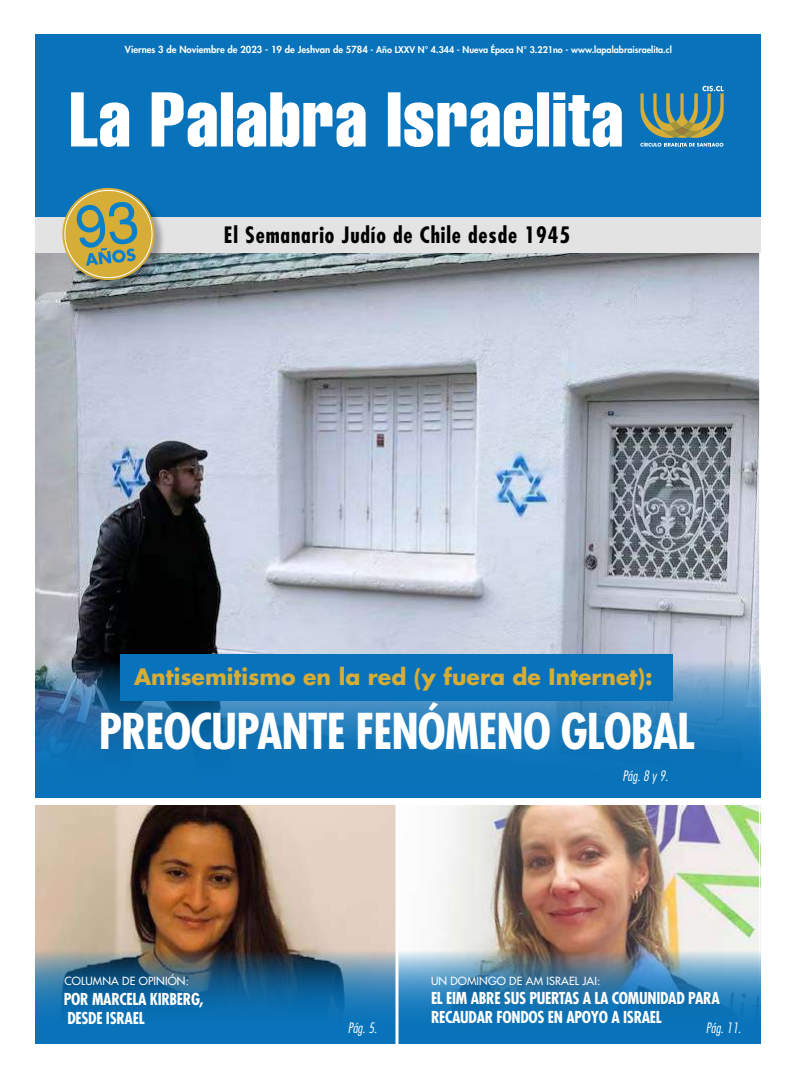
<style>
.page{position:relative;width:794px;height:1078px;background:#fff}
.page>*{position:absolute;margin:0;border:0;box-sizing:border-box;transform-origin:0 0}
.t1{font:700 condensed 48px "Futura Std";letter-spacing:-.02em;color:#fff}
.t2{font:700 22px "Futura Std";color:#d6ad36}
.t3{font:700 condensed 22px "Futura Std";letter-spacing:.04em;color:#000}
.t4{font:700 condensed 16px/19px "Futura Std";letter-spacing:-.02em;color:#fff}
.t5{font:italic 300 condensed 15px "Futura Std";color:#f1ffff}
.t6{font:italic 300 condensed 14px "Futura Std";color:#fff}
.t7{font:500 11px "Futura Std";letter-spacing:.01em;color:#fff}
.t8{font:800 9px "Futura Std";color:#fff}
.s1{font-size:9.5px}
</style>
<div class="page">
<img style="left:36px;top:282px;width:722px;height:378px">
<svg style="left:760px;top:34px;width:1px;height:1010px"></svg>
<img style="left:36px;top:805px;width:359px;height:145px">
<img style="left:440px;top:805px;width:318px;height:145px">
<img style="left:35px;top:950px;width:726px;height:93px">
<svg style="left:35px;top:660px;width:726px;height:137px;background:#1d77b6"></svg>
<div style="left:28px;top:797px;width:744px;height:7px;background:#fff"></div>
<div style="left:34px;top:34px;width:726px;height:190px;background:#0873ba"></div>
<svg style="left:71px;top:92px;width:551px;height:55px"></svg>
<svg style="left:640px;top:86px;width:83px;height:61px"></svg>
<div style="left:63px;top:188px;width:103px;height:103px;background:#000;opacity:.32"></div>
<hr style="left:395px;top:801px;width:3px;height:251px;background:#fff">
<svg style="left:34px;top:185px;width:727px;height:97px"></svg>
<div style="left:120px;top:653px;width:553px;height:47px;background:#0873ba"></div>
<p class="t8" style="left:125px;top:44px;width:548px"><span class="s1">Viernes 3 de Noviembre de 2023 - 19 de Jeshvan de 5784</span> - Año LXXV N° 4.344 - Nueva Época N° 3.221no - www.lapalabraisraelita.cl</p>
<h2 class="t3" style="left:224px;top:221px;width:348px">El Semanario Judío de Chile desde 1945</h2>
<h2 class="t2" style="left:134px;top:661px;width:520px">Antisemitismo en la red (y fuera de Internet):</h2>
<h1 class="t1" style="left:99px;top:701px;width:598px">PREOCUPANTE FENÓMENO GLOBAL</h1>
<p class="t7" style="left:64px;top:973px;width:126px">COLUMNA DE OPINIÓN:</p>
<h3 class="t4" style="left:64px;top:989px;width:141px">POR MARCELA KIRBERG,<br>DESDE ISRAEL</h3>
<h3 class="t6" style="left:622px;top:767px;width:47px">Pág. 8 y 9.</h3>
<h3 class="t6" style="left:348px;top:1019px;width:31px">Pág. 5.</h3>
<p class="t7" style="left:431px;top:973px;width:171px">UN DOMINGO DE AM ISRAEL JAI:</p>
<h3 class="t4" style="left:431px;top:988px;width:290px">EL EIM ABRE SUS PUERTAS A LA COMUNIDAD PARA<br>RECAUDAR FONDOS EN APOYO A ISRAEL</h3>
<h3 class="t5" style="left:713px;top:1013px;width:31px">Pág. 4-</h3>
<h3 class="t6" style="left:706px;top:1019px;width:37px">Pág. 11.</h3>
</div>
